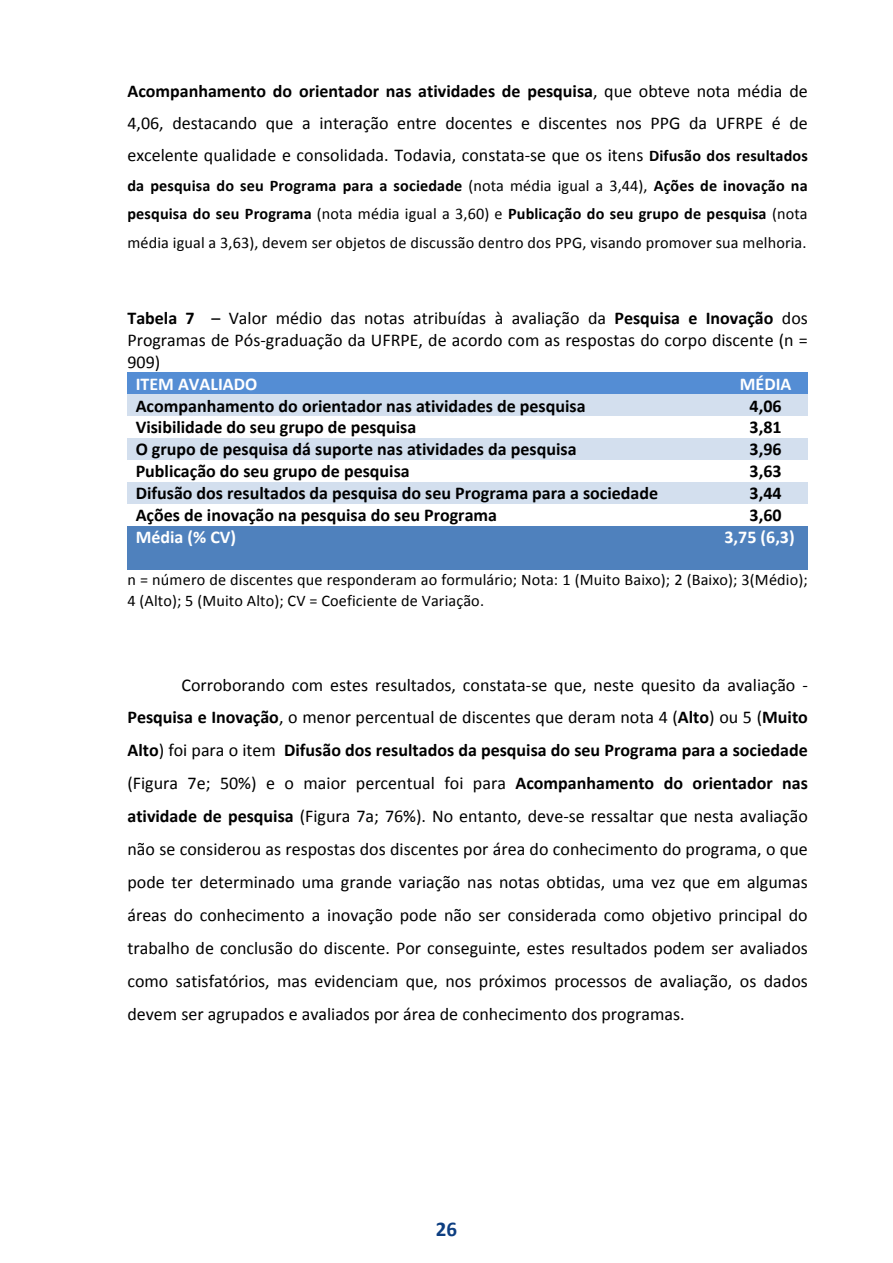
<style>
.page{position:relative;width:893px;height:1263px;background:#fff}
.page>*{position:absolute;margin:0;border:0;box-sizing:border-box;transform-origin:0 0}
.t1{font:700 21px "Calibri";color:#0d3e81}
.t2{font:18px/33px "Calibri";color:#000;text-align:justify}
.t3{font:700 18px "Calibri";color:#000}
.t4{font:700 18px "Calibri";color:#fff}
.t5{font:16.2px/28.8px "Calibri";letter-spacing:.01em;color:#000;text-align:justify}
.s1{font-weight:700}
.s2{font-weight:700;font-size:16.2px}
</style>
<div class="page">
<div style="left:127px;top:372px;width:596px;height:22px;background:#548dd4"></div>
<div style="left:723px;top:372px;width:85px;height:22px;background:#548dd4"></div>
<div style="left:127px;top:394px;width:596px;height:22px;background:#d3dfee"></div>
<div style="left:723px;top:394px;width:85px;height:22px;background:#d3dfee"></div>
<div style="left:127px;top:438px;width:596px;height:22px;background:#d3dfee"></div>
<div style="left:723px;top:438px;width:85px;height:22px;background:#d3dfee"></div>
<div style="left:127px;top:482px;width:596px;height:22px;background:#d3dfee"></div>
<div style="left:723px;top:482px;width:85px;height:22px;background:#d3dfee"></div>
<div style="left:127px;top:526px;width:681px;height:44px;background:#4f81bd"></div>
<p class="t2" style="left:127px;top:75px;width:682px;line-height:32px"><span class="s1">Acompanhamento do orientador nas atividades de pesquisa</span>, que obteve nota média de 4,06, destacando que a interação entre docentes e discentes nos PPG da UFRPE é de excelente qualidade e consolidada. Todavia, constata-se que os itens <span class="s2">Difusão dos resultados</span></p>
<p class="t5" style="left:127px;top:171px;width:682px"><span class="s1">da pesquisa do seu Programa para a sociedade</span> (nota média igual a 3,44), <span class="s1">Ações de inovação na pesquisa do seu Programa</span> (nota média igual a 3,60) e <span class="s1">Publicação do seu grupo de pesquisa</span> (nota média igual a 3,63), devem ser objetos de discussão dentro dos PPG, visando promover sua melhoria.</p>
<p class="t2" style="left:127px;top:301px;width:682px"><span class="s1">Tabela 7</span> – Valor médio das notas atribuídas à avaliação da <span class="s1">Pesquisa e Inovação</span> dos</p>
<p class="t2" style="left:127px;top:323px;width:682px">Programas de Pós-graduação da UFRPE, de acordo com as respostas do corpo discente (n =</p>
<p class="t2" style="left:127px;top:345px;width:34px">909)</p>
<p class="t4" style="left:136px;top:372px;width:123px">ITEM AVALIADO</p>
<p class="t4" style="left:740px;top:372px;width:53px">MÉDIA</p>
<p class="t3" style="left:136px;top:394px;width:451px">Acompanhamento do orientador nas atividades de pesquisa</p>
<p class="t3" style="left:750px;top:394px;width:34px">4,06</p>
<p class="t3" style="left:136px;top:416px;width:282px">Visibilidade do seu grupo de pesquisa</p>
<p class="t3" style="left:750px;top:416px;width:34px">3,81</p>
<p class="t3" style="left:136px;top:438px;width:442px">O grupo de pesquisa dá suporte nas atividades da pesquisa</p>
<p class="t3" style="left:750px;top:438px;width:34px">3,96</p>
<p class="t3" style="left:136px;top:460px;width:276px">Publicação do seu grupo de pesquisa</p>
<p class="t3" style="left:750px;top:460px;width:34px">3,63</p>
<p class="t3" style="left:136px;top:482px;width:524px">Difusão dos resultados da pesquisa do seu Programa para a sociedade</p>
<p class="t3" style="left:750px;top:482px;width:34px">3,44</p>
<p class="t3" style="left:136px;top:504px;width:363px">Ações de inovação na pesquisa do seu Programa</p>
<p class="t3" style="left:750px;top:504px;width:34px">3,60</p>
<p class="t4" style="left:136px;top:526px;width:102px">Média (% CV)</p>
<p class="t4" style="left:724px;top:526px;width:72px">3,75 (6,3)</p>
<p class="t5" style="left:127px;top:570px;width:682px;line-height:20.1px">n = número de discentes que responderam ao formulário; Nota: 1 (Muito Baixo); 2 (Baixo); 3(Médio);<br>4 (Alto); 5 (Muito Alto); CV = Coeficiente de Variação.</p>
<p class="t2" style="left:127px;top:668px;width:682px;text-indent:54px">Corroborando com estes resultados, constata-se que, neste quesito da avaliação - <span class="s1">Pesquisa e Inovação</span>, o menor percentual de discentes que deram nota 4 (<span class="s1">Alto</span>) ou 5 (<span class="s1">Muito Alto</span>) foi para o item <span class="s1">Difusão dos resultados da pesquisa do seu Programa para a sociedade </span>(Figura 7e; 50%) e o maior percentual foi para <span class="s1">Acompanhamento do orientador nas atividade de pesquisa</span> (Figura 7a; 76%). No entanto, deve-se ressaltar que nesta avaliação não se considerou as respostas dos discentes por área do conhecimento do programa, o que pode ter determinado uma grande variação nas notas obtidas, uma vez que em algumas áreas do conhecimento a inovação pode não ser considerada como objetivo principal do trabalho de conclusão do discente. Por conseguinte, estes resultados podem ser avaliados como satisfatórios, mas evidenciam que, nos próximos processos de avaliação, os dados devem ser agrupados e avaliados por área de conhecimento dos programas.</p>
<p class="t1" style="left:436px;top:1214px;width:23px">26</p>
</div>
